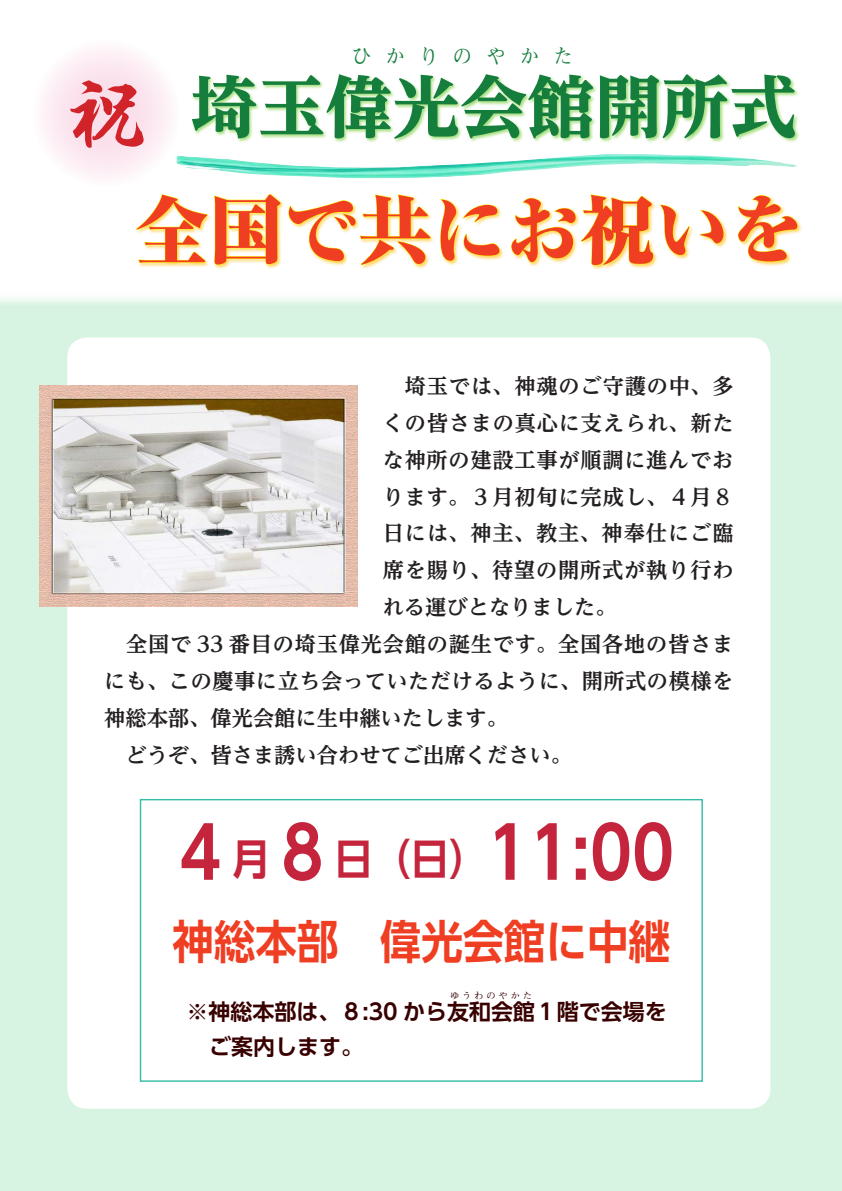
<style>
.page{position:relative;width:842px;height:1191px;background:#fff}
.page>*{position:absolute;margin:0;border:0;box-sizing:border-box;transform-origin:0 0}
.t1{font:81.5px "Hira Gyo Std N W8";color:#d1232a}
.t2{font:800 expanded 74.4px "Ryumin Pr 6 N";color:#ef3e22}
.t3{font:700 70.9px "UD Shin Go Pr 6 N De";color:#c5253c;scale:.9 1}
.t4{font:800 67.3px "UD Reimin Pr 6 N";color:#167e3d}
.t5{font:700 46.1px "UD Shin Go Pr 6 N De";color:#ef3e22;scale:.9 1}
.t6{font:700 42.5px "UD Shin Go Pr 6 N De";color:#c5253c;scale:.9 1}
.t7{font:700 22px "UD Shin Go Pr 6 N De";color:#390000}
.t8{font:700 21.3px "UD Reimin Pr 6 N";letter-spacing:.035em;color:#231f20}
.t9{font:700 21.3px "UD Reimin Pr 6 N";color:#231f20}
.t10{font:700 21.3px "Futo Min A101 Upr";letter-spacing:.755em;color:#167e3d;scale:.9 1}
.t11{font:700 9.2px "Futo Min A101 Upr";letter-spacing:.315em;color:#390000}
.s1{font-size:42.5px}
</style>
<div class="page">
<svg style="left:33px;top:40px;width:147px;height:147px;fill:#fcebf2"></svg>
<div style="left:191px;top:73px;width:609px;height:71px;background:#83d34c;opacity:.75"></div>
<div style="left:136px;top:193px;width:667px;height:77px;background:#fec830;opacity:.75"></div>
<svg style="left:136px;top:194px;width:72px;height:69px"></svg>
<svg style="left:214px;top:194px;width:67px;height:71px"></svg>
<svg style="left:288px;top:194px;width:143px;height:71px"></svg>
<svg style="left:440px;top:199px;width:60px;height:62px"></svg>
<svg style="left:511px;top:194px;width:213px;height:72px"></svg>
<svg style="left:738px;top:195px;width:60px;height:67px"></svg>
<img style="left:176px;top:154px;width:621px;height:24px">
<div style="left:0;top:291px;width:842px;height:900px;background:#d7f3e1"></div>
<div style="left:67px;top:337px;width:703px;height:771px;background:#fff;border-radius:20px"></div>
<div style="left:140px;top:799px;width:563px;height:282px;border:1px solid #34bda7"></div>
<img style="left:40px;top:386px;width:317px;height:221px">
<h1 class="t1" style="left:66px;top:50px;width:83px">祝</h1>
<p class="t10" style="left:352px;top:40px;width:246px">ひかりのやかた</p>
<h3 class="t4" style="left:191px;top:51px;width:607px">埼玉偉光会館開所式</h3>
<h2 class="t2" style="left:135px;top:171px;width:671px">全国で共にお祝いを</h2>
<p class="t8" style="left:383px;top:368px;width:352px">　埼玉では、神魂のご守護の中、多</p>
<p class="t8" style="left:383px;top:405px;width:352px">くの皆さまの真心に支えられ、新た</p>
<p class="t8" style="left:383px;top:442px;width:352px">な神所の建設工事が順調に進んでお</p>
<p class="t8" style="left:383px;top:479px;width:352px">ります。３月初旬に完成し、４月８</p>
<p class="t8" style="left:383px;top:516px;width:352px">日には、神主、教主、神奉仕にご臨</p>
<p class="t8" style="left:383px;top:553px;width:352px">席を賜り、待望の開所式が執り行わ</p>
<p class="t9" style="left:383px;top:589px;width:235px">れる運びとなりました。</p>
<p class="t8" style="left:104px;top:626px;width:631px">　全国で 33 番目の埼玉偉光会館の誕生です。全国各地の皆さま</p>
<p class="t8" style="left:104px;top:663px;width:631px">にも、この慶事に立ち会っていただけるように、開所式の模様を</p>
<p class="t9" style="left:104px;top:700px;width:405px">神総本部、偉光会館に生中継いたします。</p>
<p class="t9" style="left:104px;top:737px;width:469px">　どうぞ、皆さま誘い合わせてご出席ください。</p>
<h3 class="t3" style="left:168px;top:795px;width:186px">４ ８<span class="s1">月</span></h3>
<h3 class="t5" style="left:173px;top:904px;width:554px">神総本部　偉光会館に中継</h3>
<p class="t7" style="left:187px;top:993px;width:482px">※神総本部は、８:30 から友和会館１階で会場を</p>
<h3 class="t3" style="left:487px;top:795px;width:209px">11:00</h3>
<h3 class="t6" style="left:334px;top:824px;width:172px">日（日(</h3>
<p class="t11" style="left:450px;top:988px;width:84px">ゆうわのやかた</p>
<p class="t7" style="left:209px;top:1028px;width:155px">ご案内します。</p>
</div>
